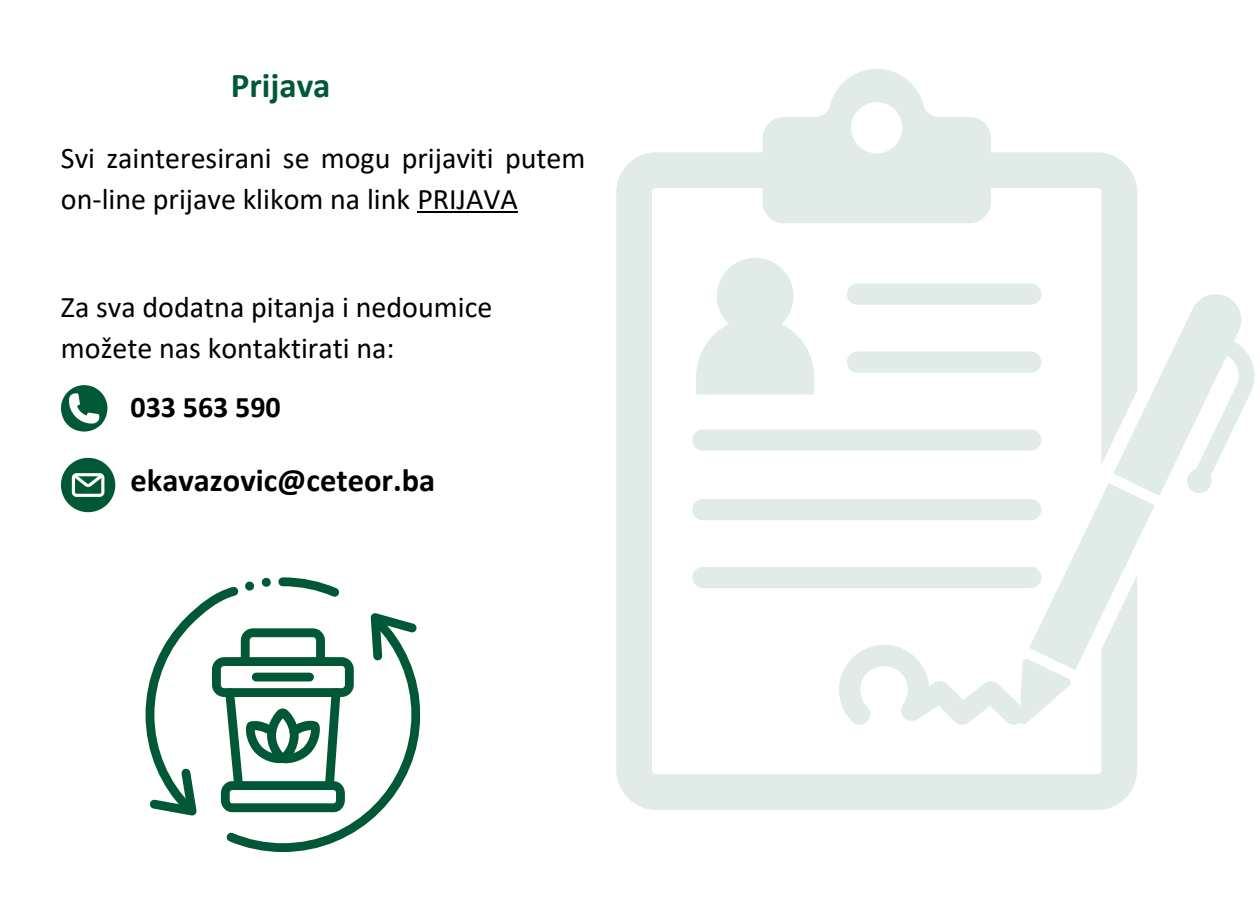
<style>
.page{position:relative;width:1260px;height:900px;background:#fff}
.page>*{position:absolute;margin:0;border:0;box-sizing:border-box;transform-origin:0 0}
.t1{font:700 35px "Calibri";color:#005837}
.t2{font:700 32.5px "Calibri";color:#000}
.t3{font:30px/41.2px "Calibri";color:#000}
.t4{font:700 30px "Calibri";color:#000}
</style>
<div class="page">
<svg style="left:616px;top:69px;width:521px;height:740px"></svg>
<svg style="left:839px;top:291px;width:416px;height:435px"></svg>
<svg style="left:61px;top:385px;width:46px;height:47px"></svg>
<svg style="left:61px;top:458px;width:54px;height:54px"></svg>
<svg style="left:146px;top:577px;width:273px;height:274px"></svg>
<svg style="left:150px;top:769px;width:47px;height:47px"></svg>
<svg style="left:371px;top:613px;width:46px;height:47px"></svg>
<svg style="left:245px;top:582px;width:9px;height:9px"></svg>
<svg style="left:262px;top:578px;width:9px;height:9px"></svg>
<svg style="left:212px;top:628px;width:142px;height:184px"></svg>
<hr style="left:417px;top:211px;width:101px;height:2px;background:#000">
<h1 class="t1" style="left:231px;top:71px;width:101px">Prijava</h1>
<p class="t3" style="left:61px;top:140px;width:526px">Svi zainteresirani se mogu prijaviti putem on-line prijave klikom na link PRIJAVA</p>
<p class="t3" style="left:61px;top:289px;width:433px">Za sva dodatna pitanja i nedoumice možete nas kontaktirati na:</p>
<p class="t4" style="left:131px;top:394px;width:152px">033 563 590</p>
<h2 class="t2" style="left:131px;top:466px;width:306px">ekavazovic@ceteor.ba</h2>
</div>
